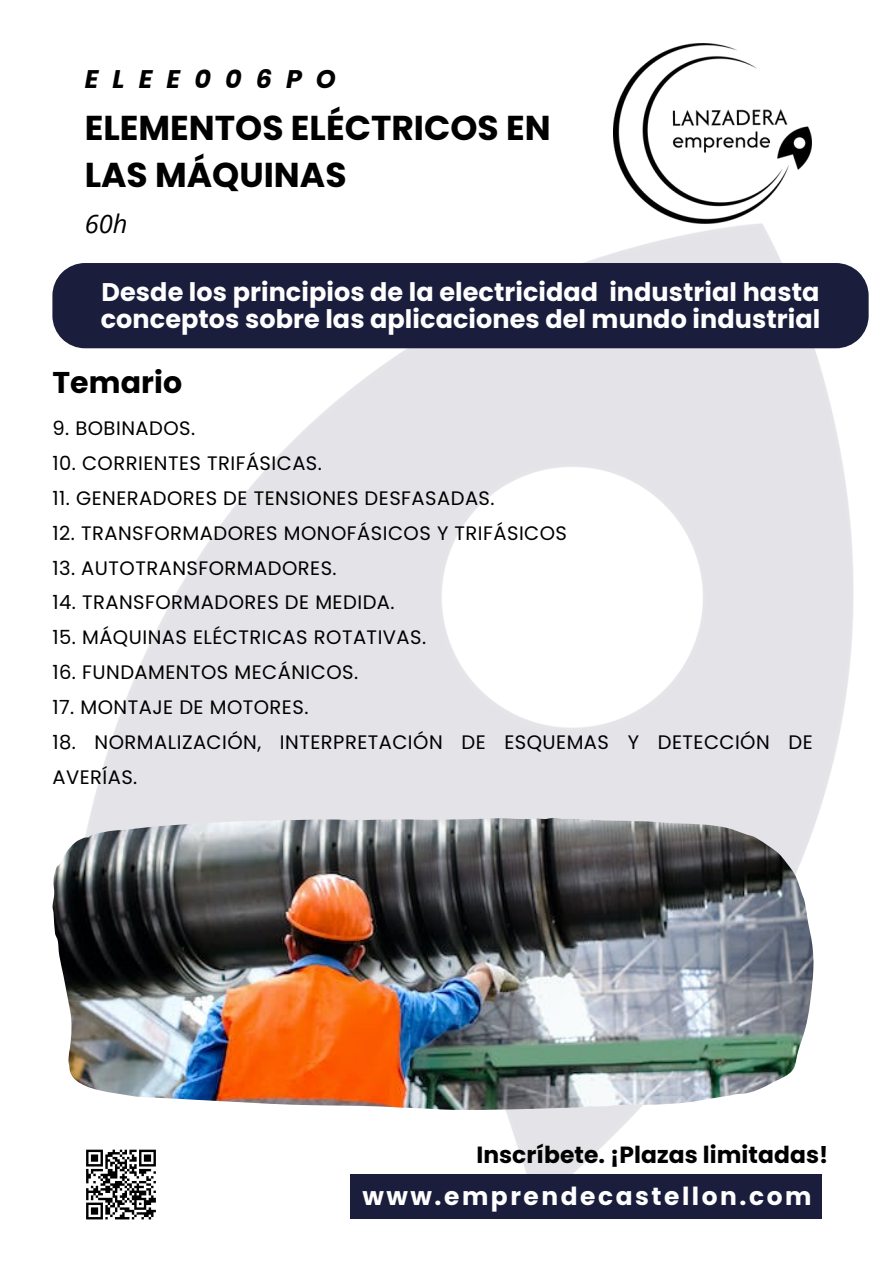
<style>
.page{position:relative;width:894px;height:1264px;background:#fff}
.page>*{position:absolute;margin:0;border:0;box-sizing:border-box;transform-origin:0 0}
.t1{font:700 34.5px/47.2px "Poppins";color:#000}
.t2{font:700 30px "Poppins";letter-spacing:.005em;color:#000}
.t3{font:700 25.5px/27px "Poppins";letter-spacing:.005em;color:#fff}
.t4{font:italic 700 25.5px "Poppins";letter-spacing:.55em;color:#000}
.t5{font:italic 25.5px "Open Sans";color:#000}
.t6{font:700 24.9px "Poppins";letter-spacing:.1em;color:#fff}
.t7{font:700 23.4px "Poppins";letter-spacing:.005em;color:#000}
.t8{font:19.5px/34.8px "Poppins";letter-spacing:.025em;color:#000}
</style>
<div class="page">
<img style="left:81px;top:223px;width:772px;height:981px">
<img style="left:613px;top:43px;width:198px;height:180px">
<div style="left:52px;top:263px;width:816px;height:85px;background:#1a1d3c"></div>
<img style="left:52px;top:817px;width:761px;height:292px">
<div style="left:81px;top:1144px;width:80px;height:80px;background:#fff"></div>
<svg style="left:86px;top:1149px;width:70px;height:71px"></svg>
<div style="left:350px;top:1173px;width:471px;height:45px;background:#1a1d3c"></div>
<p class="t4" style="left:85px;top:61px;width:253px">ELEE006PO</p>
<p class="t1" style="left:85px;top:104px;width:467px">ELEMENTOS ELÉCTRICOS EN<br>LAS MÁQUINAS</p>
<p class="t5" style="left:85px;top:206px;width:44px">60h</p>
<h3 class="t3" style="left:101px;top:279px;width:720px">Desde los principios de la electricidad industrial hasta conceptos sobre las aplicaciones del mundo industrial</h3>
<p class="t2" style="left:52px;top:362px;width:131px">Temario</p>
<h5 class="t8" style="left:52px;top:411px;width:144px">9. BOBINADOS.</h5>
<p class="t8" style="left:52px;top:445px;width:271px">10. CORRIENTES TRIFÁSICAS.</p>
<h4 class="t8" style="left:52px;top:480px;width:443px">11. GENERADORES DE TENSIONES DESFASADAS.</h4>
<h4 class="t8" style="left:52px;top:515px;width:516px">12. TRANSFORMADORES MONOFÁSICOS Y TRIFÁSICOS</h4>
<h2 class="t8" style="left:52px;top:550px;width:286px">13. AUTOTRANSFORMADORES.</h2>
<p class="t8" style="left:52px;top:585px;width:343px">14. TRANSFORMADORES DE MEDIDA.</p>
<p class="t8" style="left:52px;top:620px;width:375px">15. MÁQUINAS ELÉCTRICAS ROTATIVAS.</p>
<p class="t8" style="left:52px;top:655px;width:307px">16. FUNDAMENTOS MECÁNICOS.</p>
<p class="t8" style="left:52px;top:690px;width:257px">17. MONTAJE DE MOTORES.</p>
<p class="t8" style="left:52px;top:724px;width:761px">18. NORMALIZACIÓN, INTERPRETACIÓN DE ESQUEMAS Y DETECCIÓN DE<br>AVERÍAS.</p>
<h1 class="t7" style="left:476px;top:1138px;width:353px">Inscríbete. ¡Plazas limitadas!</h1>
<p class="t6" style="left:362px;top:1178px;width:450px">www.emprendecastellon.com</p>
</div>
